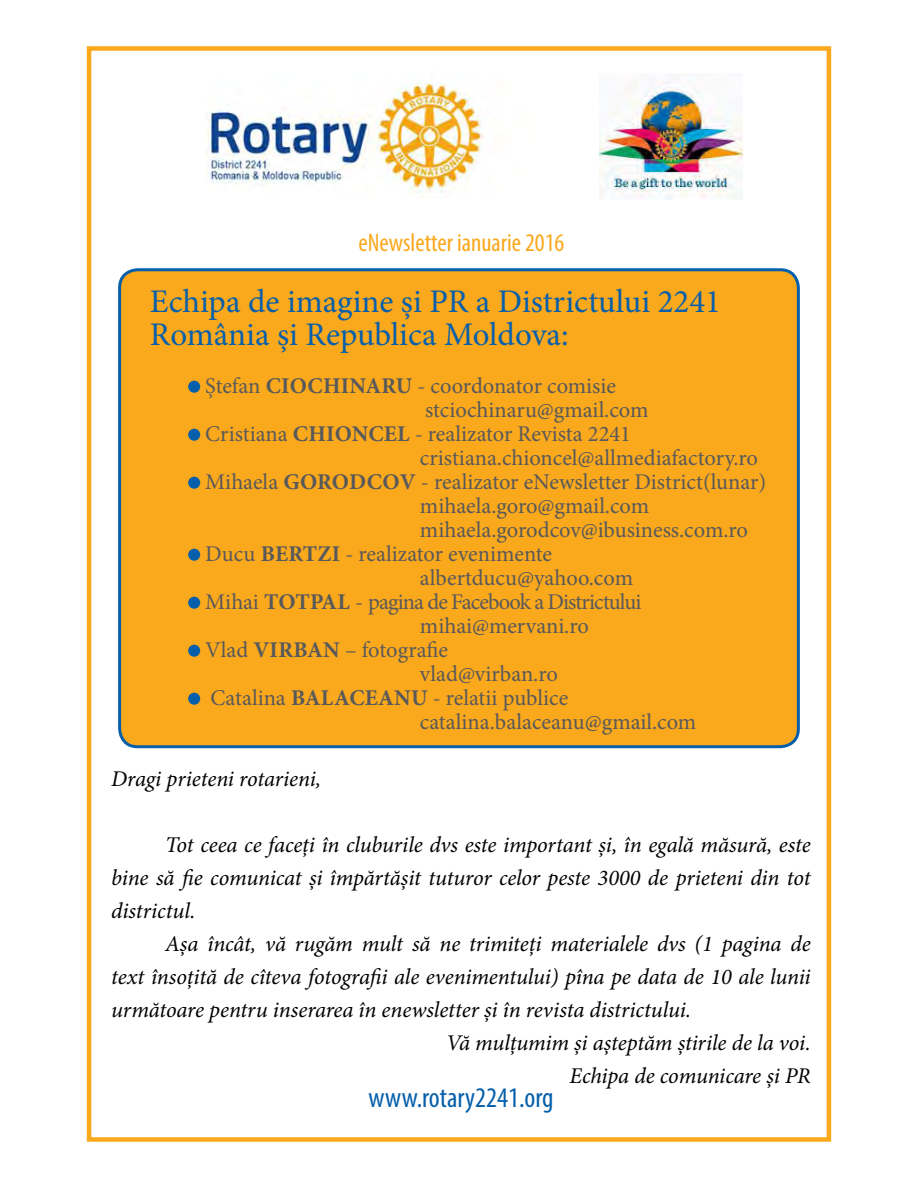
<style>
.page{position:relative;width:918px;height:1188px;background:#fff}
.page>*{position:absolute;margin:0;border:0;box-sizing:border-box;transform-origin:0 0}
.t1{font:33px/33px "Minion Pro";color:#065fab}
.t2{font:condensed 28.5px "Myriad Pro";color:#065fab}
.t3{font:condensed 25.5px "Myriad Pro";color:#faa81c}
.t4{font:italic 22.5px/33px "Minion Pro";letter-spacing:-.01em;color:#000;text-align:justify}
.t5{font:22.5px "Minion Pro";color:#58595b}
.t6{font:22.5px "Minion Pro";letter-spacing:-.04em;color:#58595b}
.s1{font-weight:700}
</style>
<div class="page">
<div style="left:87px;top:46px;width:744px;height:1096px;border:4px solid #faa81c"></div>
<img style="left:206px;top:82px;width:277px;height:111px">
<img style="left:599px;top:82px;width:143px;height:118px">
<div style="left:120px;top:270px;width:678px;height:477px;background:#faa81c;border-radius:18px"></div>
<div style="left:118px;top:268px;width:682px;height:480px;border:3px solid #065fab;border-radius:18px"></div>
<div style="left:188px;top:381px;width:12px;height:12px;background:#065fab;border-radius:50%"></div>
<div style="left:188px;top:429px;width:12px;height:12px;background:#065fab;border-radius:50%"></div>
<div style="left:188px;top:477px;width:12px;height:12px;background:#065fab;border-radius:50%"></div>
<div style="left:188px;top:549px;width:12px;height:12px;background:#065fab;border-radius:50%"></div>
<div style="left:188px;top:597px;width:12px;height:12px;background:#065fab;border-radius:50%"></div>
<div style="left:188px;top:645px;width:12px;height:12px;background:#065fab;border-radius:50%"></div>
<div style="left:188px;top:693px;width:12px;height:12px;background:#065fab;border-radius:50%"></div>
<p class="t3" style="left:359px;top:227px;width:207px">eNewsletter ianuarie 2016</p>
<h1 class="t1" style="left:150px;top:285px;width:573px">Echipa de imagine și PR a Districtului 2241<br>România și Republica Moldova:</h1>
<p class="t5" style="left:205px;top:370px;width:412px">Ștefan <span class="s1">CIOCHINARU</span> - coordonator comisie</p>
<p class="t5" style="left:425px;top:394px;width:225px">stciochinaru@gmail.com</p>
<p class="t5" style="left:205px;top:418px;width:427px">Cristiana <span class="s1">CHIONCEL</span> - realizator Revista 2241</p>
<p class="t5" style="left:420px;top:442px;width:340px">cristiana.chioncel@allmediafactory.ro</p>
<p class="t5" style="left:205px;top:466px;width:562px">Mihaela <span class="s1">GORODCOV</span> - realizator eNewsletter District(lunar)</p>
<p class="t5" style="left:420px;top:490px;width:231px">mihaela.goro@gmail.com</p>
<p class="t5" style="left:420px;top:515px;width:330px">mihaela.gorodcov@ibusiness.com.ro</p>
<p class="t5" style="left:205px;top:538px;width:348px">Ducu <span class="s1">BERTZI</span> - realizator evenimente</p>
<p class="t5" style="left:420px;top:562px;width:215px">albertducu@yahoo.com</p>
<p class="t6" style="left:205px;top:586px;width:438px">Mihai <span class="s1">TOTPAL</span> - pagina de Facebook a Districtului</p>
<p class="t5" style="left:420px;top:610px;width:171px">mihai@mervani.ro</p>
<p class="t5" style="left:205px;top:634px;width:244px">Vlad <span class="s1">VIRBAN</span> – fotografie</p>
<p class="t5" style="left:420px;top:658px;width:140px">vlad@virban.ro</p>
<p class="t5" style="left:210px;top:682px;width:359px">Catalina <span class="s1">BALACEANU</span> - relatii publice</p>
<p class="t5" style="left:420px;top:706px;width:278px">catalina.balaceanu@gmail.com</p>
<p class="t4" style="left:111px;top:763px;width:211px">Dragi prieteni rotarieni,</p>
<p class="t4" style="left:111px;top:829px;width:701px;text-indent:54px">Tot ceea ce faceți în cluburile dvs este important și, în egală măsură, este bine să fie comunicat și împărtășit tuturor celor peste 3000 de prieteni din tot districtul.</p>
<p class="t4" style="left:165px;top:928px;width:647px">Așa încât, vă rugăm mult să ne trimiteți materialele dvs (1 pagina de</p>
<p class="t4" style="left:111px;top:961px;width:701px">text însoțită de cîteva fotografii ale evenimentului) pîna pe data de 10 ale lunii</p>
<p class="t4" style="left:111px;top:994px;width:581px">următoare pentru inserarea în enewsletter și în revista districtului.</p>
<p class="t4" style="left:446px;top:1027px;width:366px">Vă mulțumim și așteptăm știrile de la voi.</p>
<p class="t4" style="left:569px;top:1060px;width:243px">Echipa de comunicare și PR</p>
<p class="t2" style="left:368px;top:1080px;width:187px">www.rotary2241.org</p>
</div>
